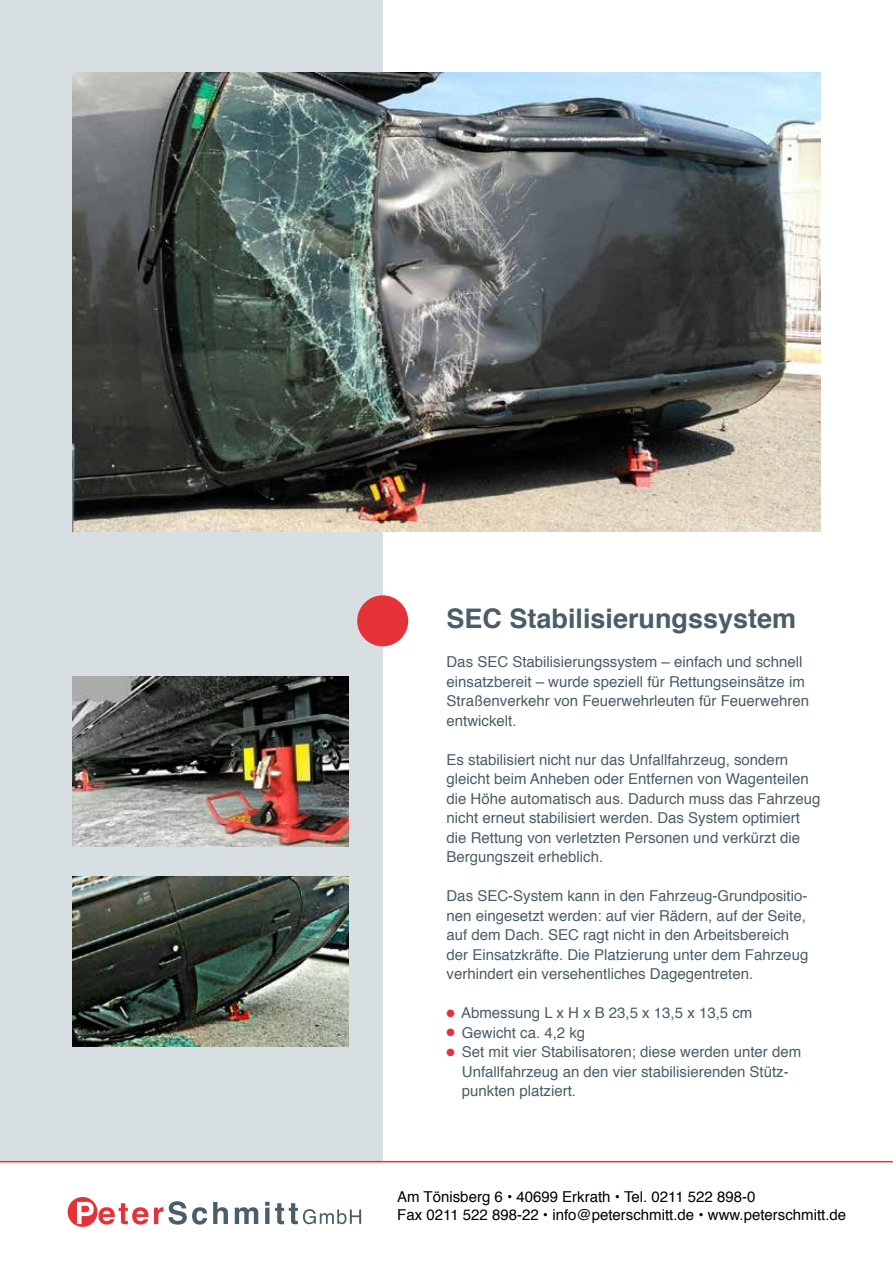
<style>
.page{position:relative;width:893px;height:1263px;background:#fff}
.page>*{position:absolute;margin:0;border:0;box-sizing:border-box;transform-origin:0 0}
.t1{font:700 27px "Helvetica";color:#4a5d68}
.t2{font:15px/19.5px "Helvetica";color:#4a5d68}
.t3{font:15px/18px "Helvetica";color:#000}
.s1{color:#e53138}
</style>
<div class="page">
<div style="left:0;top:0;width:383px;height:1161px;background:#d8dfe3"></div>
<img style="left:72px;top:72px;width:749px;height:459px">
<div style="left:68px;top:1197px;width:29px;height:30px;background:#e53138;border-radius:50%"></div>
<svg style="left:77px;top:1202px;width:71px;height:22px"></svg>
<svg style="left:154px;top:1201px;width:53px;height:23px"></svg>
<svg style="left:213px;top:1202px;width:15px;height:22px"></svg>
<svg style="left:235px;top:1207px;width:23px;height:17px"></svg>
<svg style="left:265px;top:1208px;width:4px;height:16px"></svg>
<svg style="left:265px;top:1202px;width:4px;height:4px"></svg>
<svg style="left:275px;top:1203px;width:86px;height:21px"></svg>
<hr style="left:0;top:1161px;width:893px;height:1px;background:#e53138">
<div style="left:357px;top:595px;width:51px;height:51px;background:#e53138;border-radius:50%"></div>
<img style="left:72px;top:676px;width:277px;height:170px">
<img style="left:72px;top:877px;width:277px;height:170px">
<h1 class="t1" style="left:446px;top:597px;width:351px">SEC Stabilisierungssystem</h1>
<p class="t2" style="left:446px;top:653px;width:364px">Das SEC Stabilisierungssystem – einfach und schnell einsatzbereit – wurde speziell für Rettungseinsätze im Straßenverkehr von Feuerwehrleuten für Feuerwehren entwickelt.</p>
<p class="t2" style="left:446px;top:750px;width:376px">Es stabilisiert nicht nur das Unfallfahrzeug, sondern gleicht beim Anheben oder Entfernen von Wagenteilen die Höhe automatisch aus. Dadurch muss das Fahrzeug nicht erneut stabilisiert werden. Das System optimiert die Rettung von verletzten Personen und verkürzt die Bergungszeit erheblich.</p>
<p class="t2" style="left:446px;top:887px;width:363px">Das SEC-System kann in den Fahrzeug-Grundpositio&shy;nen eingesetzt werden: auf vier Rädern, auf der Seite, auf dem Dach. SEC ragt nicht in den Arbeitsbereich der Einsatzkräfte. Die Platzierung unter dem Fahrzeug verhindert ein versehentliches Dagegentreten.</p>
<p class="t2" style="left:446px;top:1004px;width:307px"><span class="s1">●</span> Abmessung L x H x B 23,5 x 13,5 x 13,5 cm</p>
<p class="t2" style="left:446px;top:1023px;width:140px"><span class="s1">●</span> Gewicht ca. 4,2 kg</p>
<p class="t2" style="left:462px;top:1043px;width:341px;text-indent:-15px"><span class="s1">●</span> Set mit vier Stabilisatoren; diese werden unter dem<br>Unfallfahrzeug an den vier stabilisierenden Stütz&shy;punkten platziert.</p>
<p class="t3" style="left:397px;top:1188px;width:451px">Am Tönisberg 6 • 40699 Erkrath • Tel. 0211 522 898-0<br>Fax 0211 522 898-22 • info@peterschmitt.de • www.peterschmitt.de</p>
</div>
